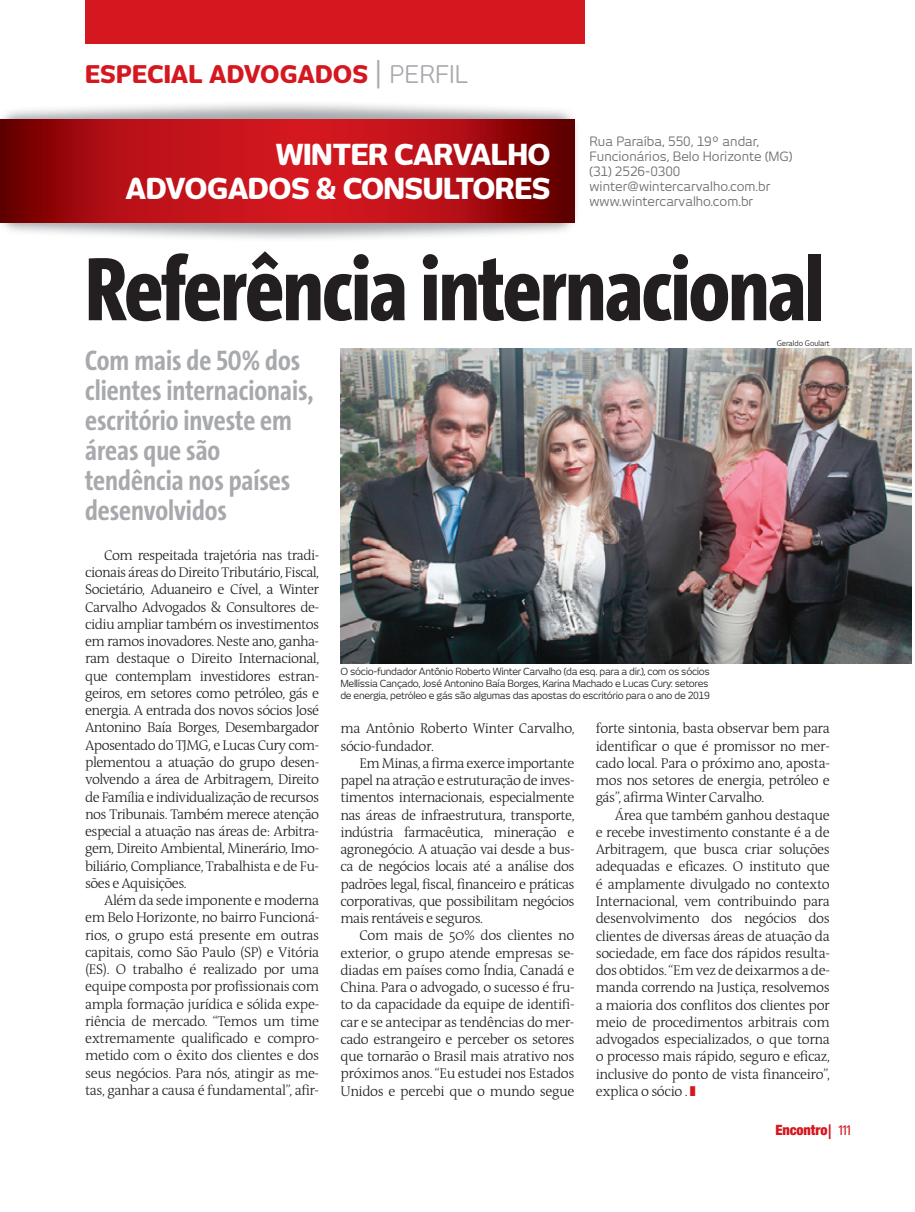
<style>
.page{position:relative;width:915px;height:1212px;background:#fff}
.page>*{position:absolute;margin:0;border:0;box-sizing:border-box;transform-origin:0 0}
.t1{font:800 91.5px "The Sans Cd OF8";letter-spacing:-.02em;color:#231f20}
.t2{font:700 28.5px/30px "The Sans Cd OF7";color:#a8a9ad}
.t3{font:800 28.5px/33.6px "New June";letter-spacing:-.02em;color:#fff;text-align:right}
.t4{font:800 24px "New June";color:#d5181f}
.t5{font:300 14.25px/17.2px "The Antiqua B3";letter-spacing:-.03em;color:#231f20;text-align:justify}
.t6{font:900 condensed 14.25px "Helvetica Neue LT Std";letter-spacing:-.005em;color:#d5181f}
.t7{font:12.75px/15px "New June";color:#6c6d70}
.t8{font:9.75px/12px "New June";letter-spacing:-.03em;color:#231f20}
.t9{font:7.5px "New June";color:#231f20;scale:.95 1}
.s1{font-weight:400;font-size:30px;color:#a8a9ad}
.s2{font-weight:400;color:#a8a9ad}
.s3{color:#d5181f}
.s4{font-family:"The Sans Cd LF7";font-weight:700;font-stretch:normal;font-size:15px}
.s5{font-family:"The Sans Cd LF5";font-weight:400;font-stretch:normal}
</style>
<div class="page">
<div style="left:85px;top:0;width:499px;height:43px;background:#d5181f"></div>
<img style="left:340px;top:348px;width:571px;height:316px">
<img style="left:2px;top:104px;width:575px;height:135px">
<svg style="left:0;top:119px;width:574px;height:104px;background:#ae0d13"></svg>
<h3 class="t4" style="left:85px;top:60px;width:385px">ESPECIAL ADVOGADOS <span class="s1">|</span> <span class="s2">PERFIL</span></h3>
<h2 class="t3" style="left:125px;top:138px;width:426px">WINTER CARVALHO<br>ADVOGADOS &amp; CONSULTORES</h2>
<p class="t7" style="left:589px;top:134px;width:204px">Rua Paraíba, 550, 19º andar,<br>Funcionários, Belo Horizonte (MG) (31) 2526-0300 winter@wintercarvalho.com.br www.wintercarvalho.com.br</p>
<h1 class="t1" style="left:85px;top:242px;width:741px">Referência internacional</h1>
<h2 class="t2" style="left:85px;top:346px;width:230px">Com mais de 50% dos clientes internacionais, escritório investe em áreas que são tendência nos países desenvolvidos</h2>
<p class="t5" style="left:85px;top:547px;width:235px;text-indent:19px">Com respeitada trajetória nas tradi&shy;cionais áreas do Direito Tributário, Fiscal, Societário, Aduaneiro e Cível, a Winter Carvalho Advogados &amp; Consultores de&shy;cidiu ampliar também os investimentos em ramos inovadores. Neste ano, ganha&shy;ram destaque o Direito Internacional, que contemplam investidores estran&shy;geiros, em setores como petróleo, gás e energia. A entrada dos novos sócios José Antonino Baía Borges, Desembargador Aposentado do TJMG, e Lucas Cury com&shy;plementou a atuação do grupo desen&shy;volvendo a área de Arbitragem, Direito de Família e individualização de recursos nos Tribunais. Também merece atenção especial a atuação nas áreas de: Arbitra&shy;gem, Direito Ambiental, Minerário, Imo&shy;biliário, Compliance, Trabalhista e de Fu&shy;sões e Aquisições.</p>
<p class="t5" style="left:85px;top:892px;width:235px;text-indent:19px">Além da sede imponente e moderna em Belo Horizonte, no bairro Funcioná&shy;rios, o grupo está presente em outras capitais, como São Paulo (SP) e Vitória (ES). O trabalho é realizado por uma equipe composta por profissionais com ampla formação jurídica e sólida expe&shy;riência de mercado. “Temos um time extremamente qualificado e compro&shy;metido com o êxito dos clientes e dos seus negócios. Para nós, atingir as me&shy;tas, ganhar a causa é fundamental”, afir-</p>
<p class="t9" style="left:776px;top:339px;width:57px">Geraldo Goulart</p>
<p class="t8" style="left:340px;top:665px;width:371px">O sócio-fundador Antônio Roberto Winter Carvalho (da esq. para a dir.), com os sócios<br>Mellíssia Cançado, José Antonino Baía Borges, Karina Machado e Lucas Cury: setores de energia, petróleo e gás são algumas das apostas do escritório para o ano de 2019</p>
<p class="t5" style="left:340px;top:720px;width:235px">ma Antônio Roberto Winter Carvalho, sócio-fundador.</p>
<p class="t5" style="left:340px;top:755px;width:235px;text-indent:19px">Em Minas, a firma exerce importante papel na atração e estruturação de inves&shy;timentos internacionais, especialmente nas áreas de infraestrutura, transporte, indústria farmacêutica, mineração e agronegócio. A atuação vai desde a bus&shy;ca de negócios locais até a análise dos padrões legal, fiscal, financeiro e práticas corporativas, que possibilitam negócios mais rentáveis e seguros.</p>
<p class="t5" style="left:340px;top:927px;width:235px;text-indent:19px">Com mais de 50% dos clientes no exterior, o grupo atende empresas se&shy;diadas em países como Índia, Canadá e China. Para o advogado, o sucesso é fru&shy;to da capacidade da equipe de identifi&shy;car e se antecipar as tendências do mer&shy;cado estrangeiro e perceber os setores que tornarão o Brasil mais atrativo nos próximos anos. “Eu estudei nos Estados Unidos e percebi que o mundo segue</p>
<p class="t5" style="left:595px;top:720px;width:235px">forte sintonia, basta observar bem para identificar o que é promissor no mer&shy;cado local. Para o próximo ano, aposta&shy;mos nos setores de energia, petróleo e gás”, afirma Winter Carvalho.</p>
<p class="t5" style="left:595px;top:807px;width:235px;text-indent:19px">Área que também ganhou destaque e recebe investimento constante é a de Arbitragem, que busca criar soluções adequadas e eficazes. O instituto que é amplamente divulgado no contexto Internacional, vem contribuindo para desenvolvimento dos negócios dos clientes de diversas áreas de atuação da sociedade, em face dos rápidos resulta&shy;dos obtidos. “Em vez de deixarmos a de&shy;manda correndo na Justiça, resolvemos a maioria dos conflitos dos clientes por meio de procedimentos arbitrais com advogados especializados, o que torna o processo mais rápido, seguro e eficaz, inclusive do ponto de vista financeiro”, explica o sócio . <span class="s3">❚</span></p>
<p class="t6" style="left:775px;top:1121px;width:77px">Encontro<span class="s4">|</span> <span class="s5">111</span></p>
</div>
